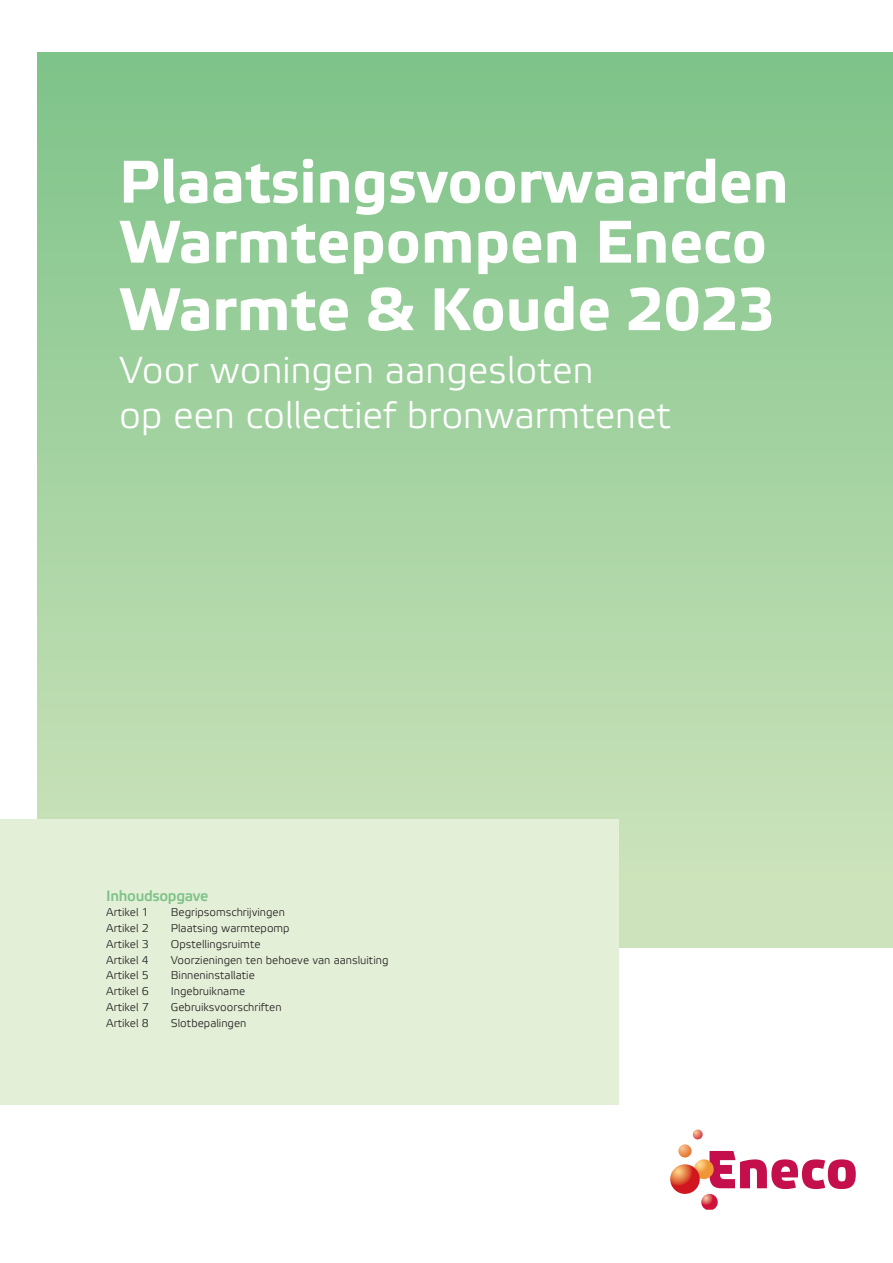
<style>
.page{position:relative;width:893px;height:1263px;background:#fff}
.page>*{position:absolute;margin:0;border:0;box-sizing:border-box;transform-origin:0 0}
.t1{font:700 60px/60px "Etelka";color:#fff}
.t2{font:37.5px/45px "Etelka Light Pro";color:#fff}
.t3{font:700 15px "Etelka Light Pro";letter-spacing:-.025em;color:#7ec389}
.t4{font:11.25px "Etelka Light Pro";color:#231f20}
</style>
<div class="page">
<div style="left:37px;top:53px;width:856px;height:894px;background:linear-gradient(to bottom,#7ec389,#d2e5be)"></div>
<div style="left:0;top:820px;width:618px;height:285px;background:#e4efd8"></div>
<svg style="left:670px;top:1164px;width:30px;height:30px"></svg>
<svg style="left:678px;top:1129px;width:178px;height:81px"></svg>
<p class="t1" style="left:119px;top:154px;width:671px">Plaatsingsvoorwaarden<br>Warmtepompen Eneco</p>
<p class="t1" style="left:119px;top:281px;width:657px">Warmte &amp; Koude 2023</p>
<p class="t2" style="left:119px;top:350px;width:554px">Voor woningen aangesloten<br>op een collectief bronwarmtenet</p>
<p class="t3" style="left:106px;top:887px;width:104px">Inhoudsopgave</p>
<p class="t4" style="left:106px;top:906px;width:44px">Artikel 1</p>
<p class="t4" style="left:171px;top:906px;width:116px">Begripsomschrijvingen</p>
<p class="t4" style="left:106px;top:922px;width:44px">Artikel 2</p>
<p class="t4" style="left:171px;top:922px;width:120px">Plaatsing warmtepomp</p>
<p class="t4" style="left:106px;top:938px;width:44px">Artikel 3</p>
<p class="t4" style="left:171px;top:938px;width:91px">Opstellingsruimte</p>
<p class="t4" style="left:106px;top:954px;width:44px">Artikel 4</p>
<p class="t4" style="left:171px;top:954px;width:219px">Voorzieningen ten behoeve van aansluiting</p>
<p class="t4" style="left:106px;top:969px;width:44px">Artikel 5</p>
<p class="t4" style="left:171px;top:969px;width:85px">Binneninstallatie</p>
<p class="t4" style="left:106px;top:985px;width:44px">Artikel 6</p>
<p class="t4" style="left:171px;top:985px;width:76px">Ingebruikname</p>
<p class="t4" style="left:106px;top:1001px;width:44px">Artikel 7</p>
<p class="t4" style="left:171px;top:1001px;width:112px">Gebruiksvoorschriften</p>
<p class="t4" style="left:106px;top:1017px;width:44px">Artikel 8</p>
<p class="t4" style="left:171px;top:1017px;width:77px">Slotbepalingen</p>
</div>
